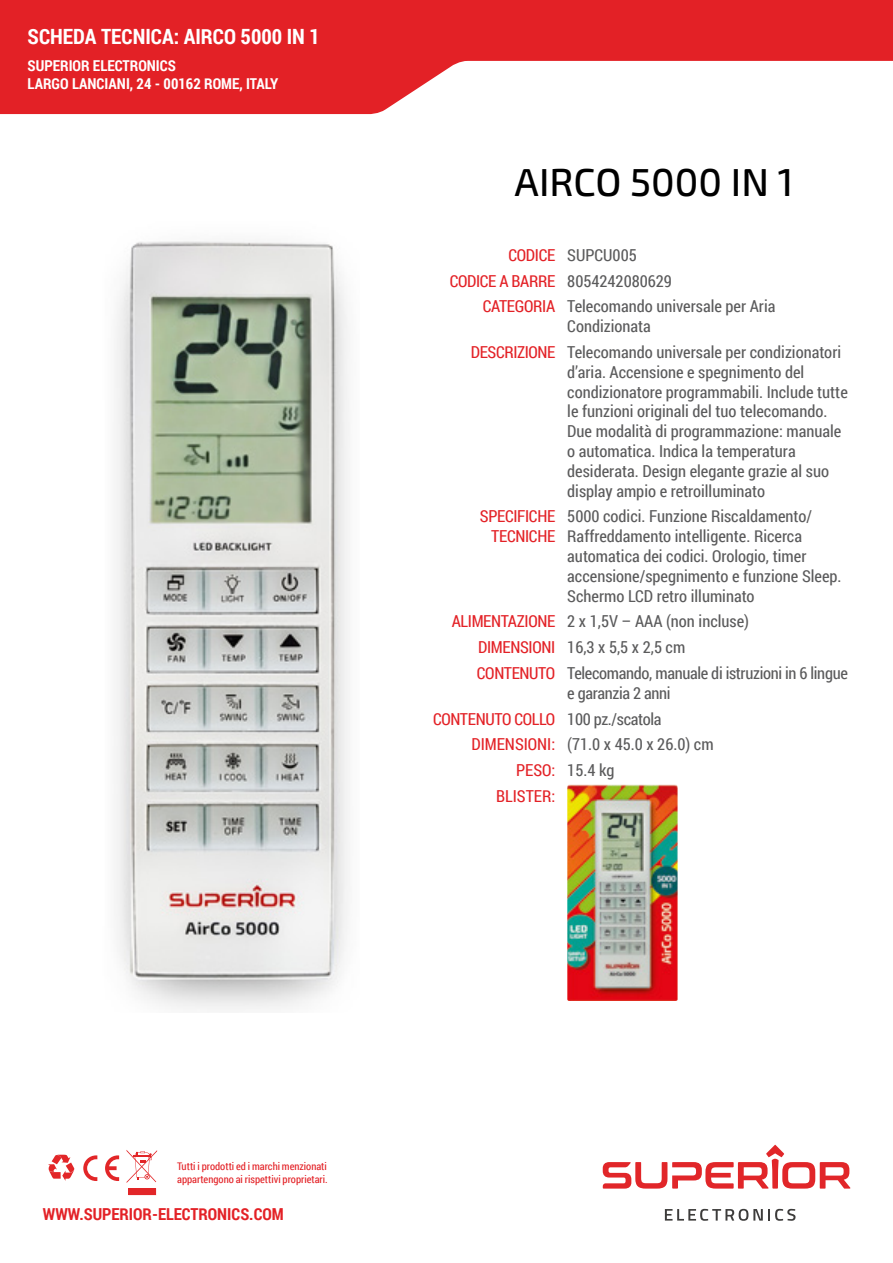
<style>
.page{position:relative;width:893px;height:1263px;background:#fff}
.page>*{position:absolute;margin:0;border:0;box-sizing:border-box;transform-origin:0 0}
.t1{font:500 39px "Exo 2";color:#000}
.t2{font:700 21px "Roboto Condensed";color:#fff}
.t3{font:16.5px/19.8px "Roboto Condensed";color:#5b5b5c}
.t4{font:16.5px/25.8px "Roboto Condensed";letter-spacing:-.02em;color:#5b5b5c}
.t5{font:16.5px/19.8px "Roboto Condensed";letter-spacing:-.02em;color:#e32126;text-align:right}
.t6{font:700 16.5px "Roboto Condensed";color:#e32126}
.t7{font:16.5px "Roboto Condensed";color:#e32126}
.t8{font:700 15px/18px "Roboto Condensed";color:#fff}
.t9{font:10.5px/12.6px "Roboto Condensed";color:#e32126}
.s1{color:#e32126}
.s2{color:#5b5b5c}
</style>
<div class="page">
<svg style="left:0;top:0;width:893px;height:114px;fill:#e32126"></svg>
<svg style="left:48px;top:1150px;width:109px;height:46px"></svg>
<svg style="left:603px;top:1145px;width:247px;height:43px"></svg>
<svg style="left:665px;top:1209px;width:130px;height:12px"></svg>
<img style="left:567px;top:785px;width:111px;height:216px">
<img style="left:115px;top:241px;width:234px;height:769px">
<p class="t2" style="left:28px;top:22px;width:294px">SCHEDA TECNICA: AIRCO 5000 IN 1</p>
<p class="t8" style="left:28px;top:56px;width:252px">SUPERIOR ELECTRONICS<br>LARGO LANCIANI, 24 - 00162 ROME, ITALY</p>
<h1 class="t1" style="left:515px;top:159px;width:280px">AIRCO 5000 IN 1</h1>
<p class="t3" style="left:508px;top:244px;width:130px"><span class="s1">CODICE</span> SUPCU005</p>
<p class="t3" style="left:450px;top:270px;width:224px"><span class="s1">CODICE A BARRE</span> 8054242080629</p>
<p class="t3" style="left:483px;top:296px;width:294px"><span class="s1">CATEGORIA</span> Telecomando universale per Aria</p>
<p class="t3" style="left:471px;top:313px;width:372px;line-height:25.8px;text-indent:96px">Condizionata<br><span class="s1">DESCRIZIONE</span> Telecomando universale per condizionatori</p>
<p class="t3" style="left:567px;top:361px;width:282px">d’aria. Accensione e spegnimento del condizionatore programmabili. Include tutte le funzioni originali del tuo telecomando.<br>Due modalità di programmazione: manuale o automatica. Indica la temperatura desiderata. Design elegante grazie al suo display ampio e retroilluminato</p>
<p class="t5" style="left:480px;top:506px;width:77px">SPECIFICHE<br>TECNICHE</p>
<p class="t3" style="left:567px;top:506px;width:276px">5000 codici. Funzione Riscaldamento/ Raffreddamento intelligente. Ricerca automatica dei codici. Orologio, timer accensione/spegnimento e funzione Sleep.<br>Schermo LCD retro illuminato</p>
<p class="t4" style="left:477px;top:608px;width:372px;text-indent:-25px"><span class="s1">ALIMENTAZIONE</span> 2 x 1,5V – AAA (non incluse)<br><span class="s1">DIMENSIONI</span> 16,3 x 5,5 x 2,5 cm<br><span class="s1">CONTENUTO</span> Telecomando, manuale di istruzioni in 6 lingue</p>
<p class="t4" style="left:567px;top:679px;width:105px">e garanzia 2 anni</p>
<p class="t5" style="left:433px;top:708px;width:230px">CONTENUTO COLLO <span class="s2">100 pz./scatola</span></p>
<p class="t3" style="left:471px;top:734px;width:244px"><span class="s1">DIMENSIONI:</span> (71.0 x 45.0 x 26.0) cm</p>
<p class="t3" style="left:516px;top:760px;width:100px"><span class="s1">PESO:</span> 15.4 kg</p>
<p class="t7" style="left:496px;top:784px;width:61px">BLISTER:</p>
<p class="t9" style="left:177px;top:1160px;width:152px">Tutti i prodotti ed i marchi menzionati appartengono ai rispettivi proprietari.</p>
<p class="t6" style="left:43px;top:1203px;width:242px">WWW.SUPERIOR-ELECTRONICS.COM</p>
</div>
